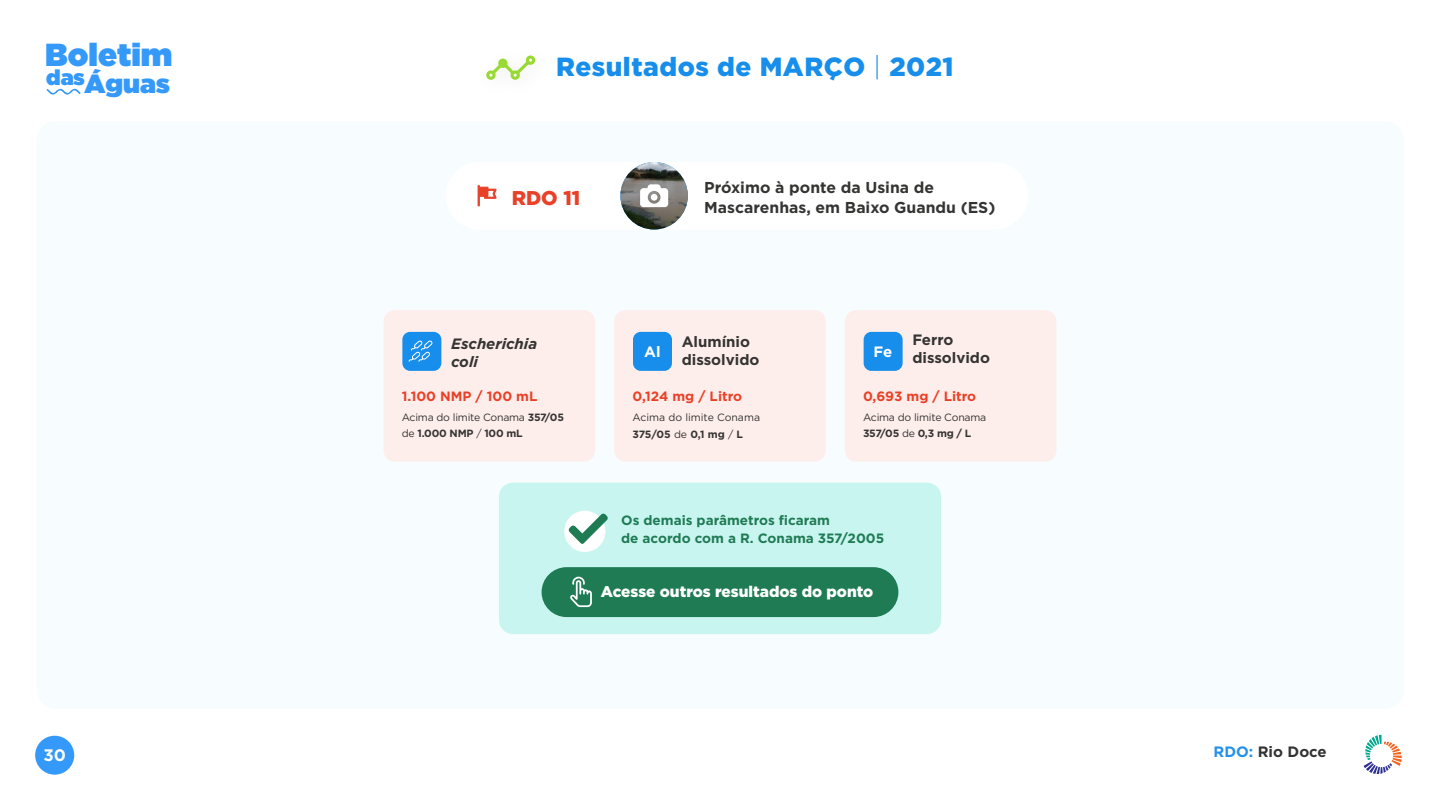
<style>
.page{position:relative;width:1440px;height:810px;background:#fff}
.page>*{position:absolute;margin:0;border:0;box-sizing:border-box;transform-origin:0 0}
.t1{font:900 31.88px "Gotham";color:#3599fa}
.t2{font:900 26.25px "Gotham";letter-spacing:.02em;color:#178eeb}
.t3{font:900 26.25px "Gotham";color:#3599fa}
.t4{font:900 21.45px "Gotham";color:#3599fa}
.t5{font:900 19.95px "Gotham";color:#e84128}
.t6{font:700 16.65px "Gotham";color:#fff}
.t7{font:700 15.75px/19.6px "Gotham";color:#343433}
.t8{font:900 15.45px "Gotham";color:#fff}
.t9{font:700 15px/18px "Gotham";color:#343433}
.t10{font:italic 700 15px/18px "Gotham";color:#343433}
.t11{font:700 15px "Gotham";color:#333}
.t12{font:700 15px "Gotham";color:#fff}
.t13{font:700 13.5px/18.6px "Gotham";color:#1f7b54}
.t14{font:700 13.5px "Gotham";color:#e84128}
.t15{font:10.5px/16.4px "Gotham";letter-spacing:-.02em;color:#343433}
.t16{font:10.5px/16.4px "Gotham";color:#343433}
.s1{font-weight:300}
.s2{font-weight:700}
.s3{color:#2390e9}
</style>
<div class="page">
<div style="left:37px;top:122px;width:1367px;height:587px;background:#f7fcfe;border-radius:19px"></div>
<svg style="left:486px;top:55px;width:49px;height:25px"></svg>
<div style="left:35px;top:736px;width:39px;height:39px;background:#3599fa;border-radius:19px"></div>
<div style="left:446px;top:162px;width:582px;height:68px;background:#fff;border-radius:34px"></div>
<svg style="left:477px;top:185px;width:20px;height:22px"></svg>
<img style="left:620px;top:162px;width:68px;height:68px;border-radius:34px">
<svg style="left:640px;top:184px;width:28px;height:23px"></svg>
<div style="left:499px;top:483px;width:442px;height:151px;background:#c9f5f1;border-radius:14px"></div>
<div style="left:542px;top:567px;width:356px;height:50px;background:#1f7b54;border-radius:25px"></div>
<svg style="left:570px;top:577px;width:22px;height:30px"></svg>
<div style="left:564px;top:511px;width:41px;height:41px;background:#fff;border-radius:50%"></div>
<svg style="left:568px;top:513px;width:40px;height:31px"></svg>
<div style="left:845px;top:310px;width:211px;height:152px;background:#feeeeb;border-radius:11px"></div>
<div style="left:864px;top:332px;width:39px;height:39px;background:#178eec;border-radius:8px"></div>
<div style="left:384px;top:310px;width:211px;height:152px;background:#feeeeb;border-radius:11px"></div>
<div style="left:402px;top:332px;width:39px;height:39px;background:#178eec;border-radius:8px"></div>
<svg style="left:409px;top:340px;width:24px;height:22px"></svg>
<div style="left:614px;top:310px;width:212px;height:152px;background:#feeeeb;border-radius:11px"></div>
<div style="left:633px;top:332px;width:39px;height:39px;background:#178eec;border-radius:8px"></div>
<svg style="left:47px;top:89px;width:34px;height:6px"></svg>
<svg style="left:1364px;top:735px;width:38px;height:39px"></svg>
<h1 class="t1" style="left:45px;top:32px;width:129px">Boletim</h1>
<h2 class="t3" style="left:85px;top:65px;width:87px">Águas</h2>
<h3 class="t4" style="left:46px;top:62px;width:40px">das</h3>
<h3 class="t6" style="left:43px;top:744px;width:24px">30</h3>
<h2 class="t2" style="left:556px;top:52px;width:399px">Resultados de MARÇO <span class="s1">|</span> 2021</h2>
<h3 class="t5" style="left:512px;top:186px;width:70px">RDO 11</h3>
<h3 class="t7" style="left:704px;top:178px;width:293px">Próximo à ponte da Usina de<br>Mascarenhas, em Baixo Guandu (ES)</h3>
<h3 class="t10" style="left:451px;top:335px;width:88px">Escherichia coli</h3>
<h3 class="t12" style="left:644px;top:342px;width:18px">Al</h3>
<h3 class="t9" style="left:682px;top:333px;width:79px">Alumínio dissolvido</h3>
<h3 class="t12" style="left:873px;top:342px;width:20px">Fe</h3>
<h3 class="t9" style="left:912px;top:331px;width:79px">Ferro dissolvido</h3>
<p class="t14" style="left:402px;top:387px;width:137px">1.100 NMP / 100 mL</p>
<p class="t14" style="left:632px;top:387px;width:111px">0,124 mg / Litro</p>
<p class="t14" style="left:863px;top:387px;width:115px">0,693 mg / Litro</p>
<p class="t15" style="left:402px;top:409px;width:164px">Acima do limite Conama <span class="s2">357/05 </span>de <span class="s2">1.000 NMP</span> / <span class="s2">100 mL</span></p>
<p class="t16" style="left:632px;top:409px;width:129px">Acima do limite Conama<br><span class="s2">375/05</span> de <span class="s2">0,1 mg</span> / <span class="s2">L</span></p>
<p class="t15" style="left:863px;top:409px;width:125px">Acima do limite Conama<br><span class="s2">357/05</span> de <span class="s2">0,3 mg / L</span></p>
<p class="t13" style="left:621px;top:511px;width:265px">Os demais parâmetros ficaram<br>de acordo com a R. Conama 357/2005</p>
<h3 class="t8" style="left:601px;top:582px;width:274px">Acesse outros resultados do ponto</h3>
<h3 class="t11" style="left:1214px;top:742px;width:115px"><span class="s3">RDO:</span> Rio Doce</h3>
</div>
